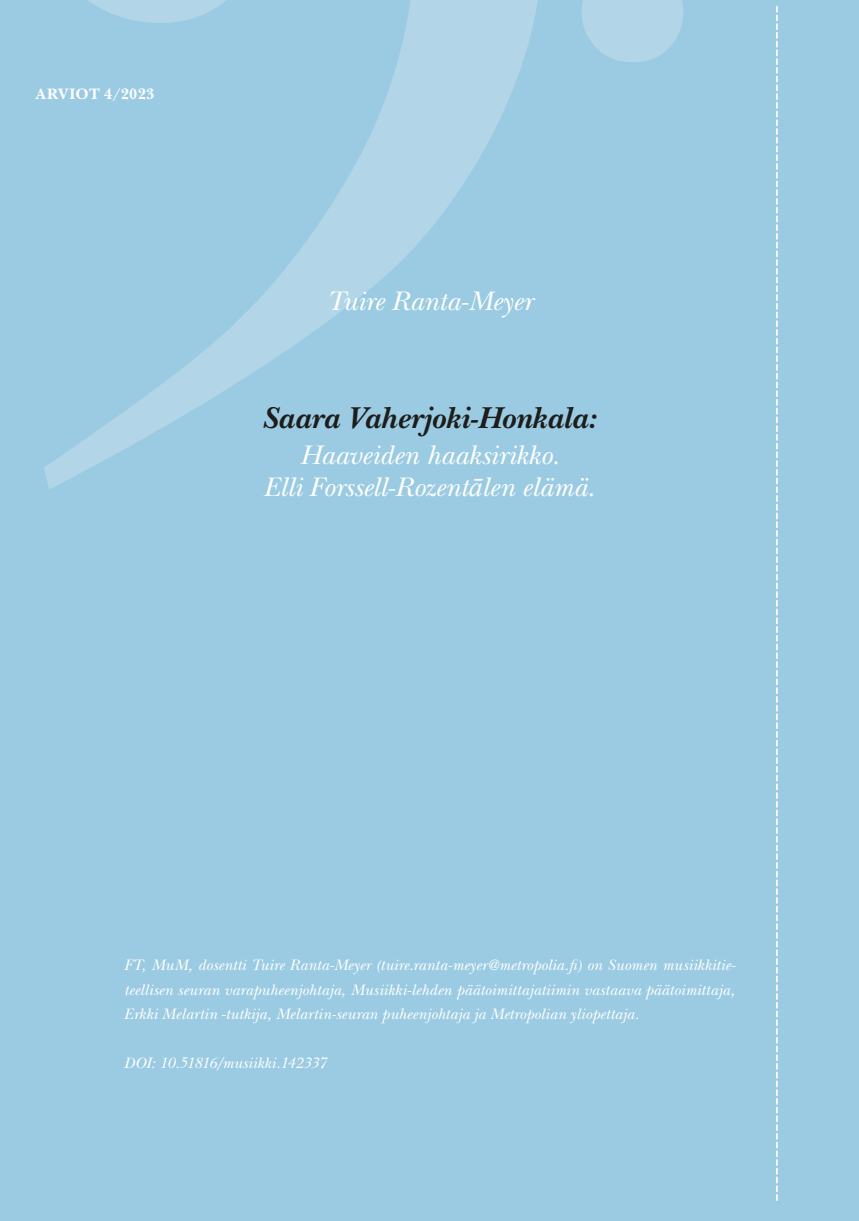
<style>
.page{position:relative;width:859px;height:1221px;background:#fff}
.page>*{position:absolute;margin:0;border:0;box-sizing:border-box;transform-origin:0 0}
.Pääotsikko__artikkeli{font:italic 700 31.5px "New Baskerville Std";letter-spacing:.005em;color:#1d1d1b}
.Pääotsikon_alaotsikko{font:italic 28px/31.5px "New Baskerville Std";color:#fff;text-align:center}
.Kirjoittaja_otsikkosivu_oikea{font:italic 28px "New Baskerville Std";letter-spacing:-.005em;color:#fff}
.kirjoittajaselite{font:italic 15.75px/24.5px "New Baskerville Std";letter-spacing:.005em;color:#fff;text-align:justify}
.t1{font:700 15.75px "New Baskerville Std";letter-spacing:.02em;color:#fff}
.s1{font-family:"Times New Roman"}
</style>
<div class="page">
<div style="left:0;top:0;width:858px;height:1220px;background:#9bcbe2"></div>
<svg style="left:44px;top:0;width:639px;height:489px"></svg>
<svg style="left:776px;top:7px;width:1px;height:1193px"></svg>
<p class="t1" style="left:36px;top:84px;width:120px">ARVIOT 4/2023</p>
<p class="Kirjoittaja_otsikkosivu_oikea" style="left:326px;top:284px;width:207px">Tuire Ranta-Meyer</p>
<p class="Pääotsikko__artikkeli" style="left:262px;top:399px;width:335px">Saara Vaherjoki-Honkala:</p>
<p class="Pääotsikon_alaotsikko" style="left:264px;top:439px;width:332px">Haaveiden haaksirikko.<br>Elli Forssell-Rozent<span class="s1">ā</span>len elämä.</p>
<p class="kirjoittajaselite" style="left:124px;top:952px;width:613px">FT, MuM, dosentti Tuire Ranta-Meyer (tuire.ranta-meyer@metropolia.fi) on Suomen musiikkitie&shy;teellisen seuran varapuheenjohtaja, Musiikki-lehden päätoimittajatiimin vastaava päätoimittaja, Erkki Melartin -tutkija, Melartin-seuran puheenjohtaja ja Metropolian yliopettaja.</p>
<p class="kirjoittajaselite" style="left:124px;top:1050px;width:204px">DOI: 10.51816/musiikki.142337</p>
</div>
